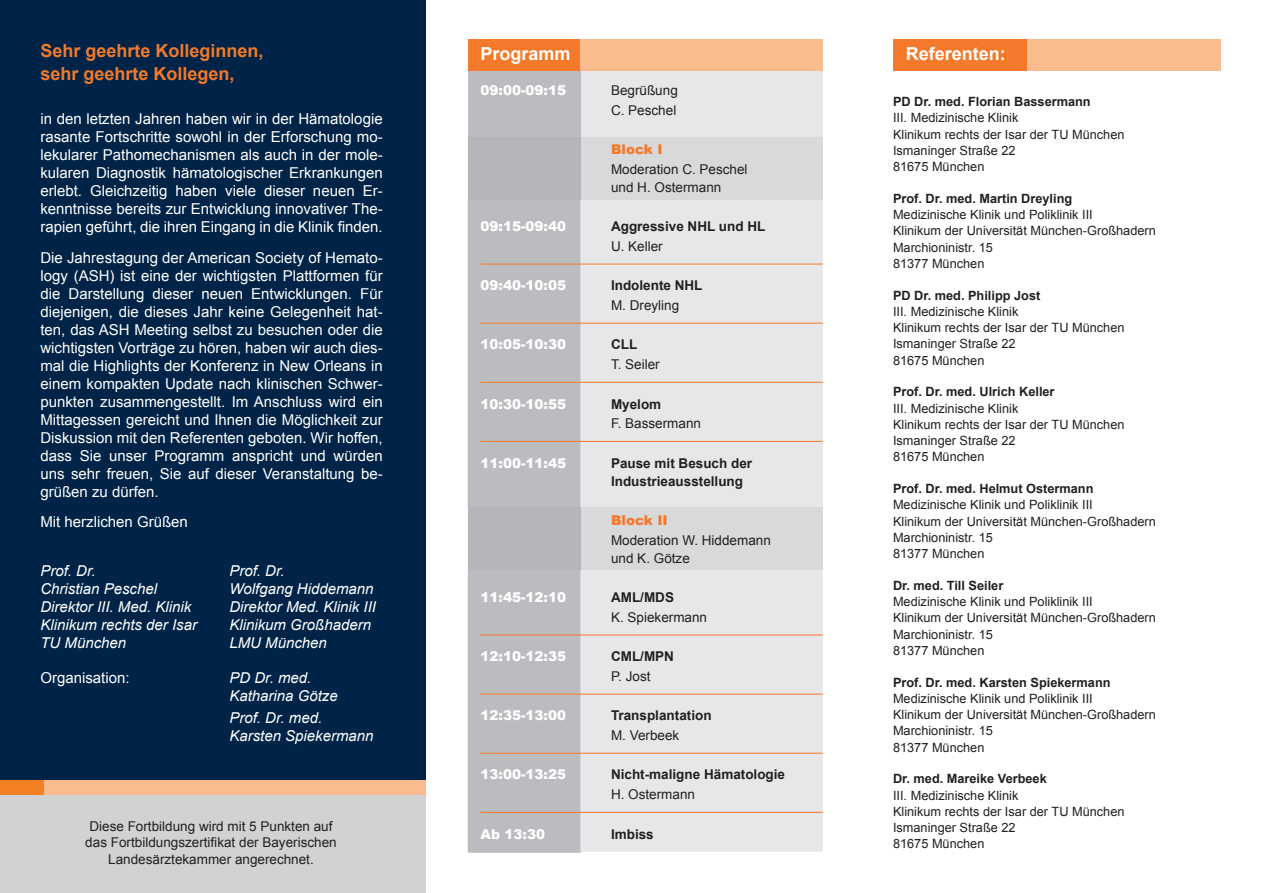
<style>
.page{position:relative;width:1263px;height:893px;background:#fff}
.page>*{position:absolute;margin:0;border:0;box-sizing:border-box;transform-origin:0 0}
.t1{font:700 18px/22.5px "Arial";color:#f4792a}
.t2{font:700 18px "Arial";color:#fff}
.t3{font:15px/18px "Arial";color:#fff;text-align:justify}
.t4{font:italic 15px/18px "Arial";color:#fff}
.t5{font:13.5px/18px "Arial";color:#231f20}
.t6{font:700 13.5px/18px "Arial";color:#231f20}
.t7{font:900 13.5px "Arial";color:#fff}
.t8{font:900 13.5px "Arial";color:#f4792a}
.t9{font:12.75px/16.2px "Arial";color:#231f20}
.t10{font:700 12.75px "Arial";color:#231f20}
</style>
<div class="page">
<div style="left:580px;top:71px;width:243px;height:781px;background:#e6e7e9"></div>
<div style="left:468px;top:40px;width:112px;height:31px;background:#f4792a"></div>
<div style="left:893px;top:40px;width:134px;height:31px;background:#f4792a"></div>
<div style="left:580px;top:40px;width:243px;height:31px;background:#fabb8e"></div>
<div style="left:1027px;top:40px;width:193px;height:31px;background:#fabb8e"></div>
<div style="left:580px;top:137px;width:243px;height:63px;background:#d8d9db"></div>
<div style="left:468px;top:71px;width:112px;height:66px;background:#bbbcbf"></div>
<hr style="left:468px;top:852px;width:112px;height:1px;background:#c6c7c9">
<div style="left:468px;top:200px;width:112px;height:652px;background:#bbbcbf"></div>
<div style="left:468px;top:137px;width:112px;height:63px;background:#b5b6b9"></div>
<div style="left:580px;top:507px;width:243px;height:63px;background:#d8d9db"></div>
<div style="left:468px;top:507px;width:112px;height:63px;background:#b5b6b9"></div>
<div style="left:0;top:0;width:425px;height:780px;background:#002447"></div>
<div style="left:0;top:780px;width:425px;height:113px;background:#d1d2d4"></div>
<hr style="left:480px;top:264px;width:343px;height:1px;background:#f4792a">
<hr style="left:480px;top:323px;width:343px;height:1px;background:#f4792a">
<hr style="left:480px;top:382px;width:343px;height:1px;background:#f4792a">
<hr style="left:480px;top:441px;width:343px;height:1px;background:#f4792a">
<hr style="left:480px;top:635px;width:343px;height:1px;background:#f4792a">
<hr style="left:480px;top:694px;width:343px;height:1px;background:#f4792a">
<hr style="left:480px;top:753px;width:343px;height:1px;background:#f4792a">
<hr style="left:480px;top:812px;width:343px;height:1px;background:#f4792a">
<div style="left:0;top:780px;width:425px;height:15px;background:#fabb8e"></div>
<div style="left:0;top:780px;width:44px;height:15px;background:#f48026"></div>
<p class="t1" style="left:40px;top:40px;width:225px">Sehr geehrte Kolleginnen, sehr geehrte Kollegen,</p>
<p class="t2" style="left:480px;top:42px;width:92px">Programm</p>
<p class="t2" style="left:906px;top:42px;width:102px">Referenten:</p>
<p class="t10" style="left:893px;top:93px;width:199px">PD Dr. med. Florian Bassermann</p>
<p class="t9" style="left:893px;top:110px;width:233px">III. Medizinische Klinik<br>Klinikum rechts der Isar der TU München<br>Ismaninger Straße 22<br>81675 München</p>
<p class="t10" style="left:893px;top:190px;width:181px">Prof. Dr. med. Martin Dreyling</p>
<p class="t9" style="left:893px;top:207px;width:264px">Medizinische Klinik und Poliklinik III<br>Klinikum der Universität München-Großhadern<br>Marchioninistr. 15<br>81377 München</p>
<p class="t10" style="left:893px;top:287px;width:149px">PD Dr. med. Philipp Jost</p>
<p class="t9" style="left:893px;top:303px;width:233px">III. Medizinische Klinik<br>Klinikum rechts der Isar der TU München<br>Ismaninger Straße 22<br>81675 München</p>
<p class="t10" style="left:893px;top:384px;width:163px">Prof. Dr. med. Ulrich Keller</p>
<p class="t9" style="left:893px;top:400px;width:233px">III. Medizinische Klinik<br>Klinikum rechts der Isar der TU München<br>Ismaninger Straße 22<br>81675 München</p>
<p class="t10" style="left:893px;top:480px;width:202px">Prof. Dr. med. Helmut Ostermann</p>
<p class="t9" style="left:893px;top:497px;width:264px">Medizinische Klinik und Poliklinik III<br>Klinikum der Universität München-Großhadern<br>Marchioninistr. 15<br>81377 München</p>
<p class="t10" style="left:893px;top:577px;width:112px">Dr. med. Till Seiler</p>
<p class="t9" style="left:893px;top:594px;width:264px">Medizinische Klinik und Poliklinik III<br>Klinikum der Universität München-Großhadern<br>Marchioninistr. 15<br>81377 München</p>
<p class="t10" style="left:893px;top:674px;width:219px">Prof. Dr. med. Karsten Spiekermann</p>
<p class="t9" style="left:893px;top:690px;width:264px">Medizinische Klinik und Poliklinik III<br>Klinikum der Universität München-Großhadern<br>Marchioninistr. 15<br>81377 München</p>
<p class="t10" style="left:893px;top:771px;width:155px">Dr. med. Mareike Verbeek</p>
<p class="t9" style="left:893px;top:787px;width:233px">III. Medizinische Klinik<br>Klinikum rechts der Isar der TU München<br>Ismaninger Straße 22<br>81675 München</p>
<p class="t7" style="left:480px;top:80px;width:87px">09:00-09:15</p>
<p class="t5" style="left:611px;top:81px;width:68px;line-height:19.6px">Begrüßung<br>C. Peschel</p>
<p class="t8" style="left:611px;top:139px;width:53px">Block I</p>
<p class="t5" style="left:611px;top:160px;width:138px">Moderation C. Peschel und H. Ostermann</p>
<p class="t7" style="left:480px;top:217px;width:87px">09:15-09:40</p>
<p class="t6" style="left:611px;top:218px;width:156px">Aggressive NHL und HL</p>
<p class="t5" style="left:611px;top:237px;width:53px">U. Keller</p>
<p class="t7" style="left:480px;top:276px;width:87px">09:40-10:05</p>
<p class="t6" style="left:611px;top:277px;width:93px">Indolente NHL</p>
<p class="t5" style="left:611px;top:296px;width:70px">M. Dreyling</p>
<p class="t7" style="left:480px;top:335px;width:87px">10:05-10:30</p>
<p class="t6" style="left:611px;top:336px;width:28px">CLL</p>
<p class="t5" style="left:611px;top:356px;width:50px">T. Seiler</p>
<p class="t7" style="left:480px;top:394px;width:87px">10:30-10:55</p>
<p class="t6" style="left:611px;top:395px;width:52px">Myelom</p>
<p class="t5" style="left:611px;top:415px;width:92px">F. Bassermann</p>
<p class="t7" style="left:480px;top:453px;width:87px">11:00-11:45</p>
<p class="t6" style="left:611px;top:454px;width:143px">Pause mit Besuch der<br>Industrieausstellung</p>
<p class="t8" style="left:611px;top:510px;width:58px">Block II</p>
<p class="t5" style="left:611px;top:531px;width:161px">Moderation W. Hiddemann und K. Götze</p>
<p class="t7" style="left:480px;top:587px;width:87px">11:45-12:10</p>
<p class="t6" style="left:611px;top:589px;width:64px">AML/MDS</p>
<p class="t5" style="left:611px;top:608px;width:98px">K. Spiekermann</p>
<p class="t7" style="left:480px;top:647px;width:87px">12:10-12:35</p>
<p class="t6" style="left:611px;top:648px;width:64px">CML/MPN</p>
<p class="t5" style="left:611px;top:667px;width:41px">P. Jost</p>
<p class="t7" style="left:480px;top:706px;width:87px">12:35-13:00</p>
<p class="t6" style="left:611px;top:707px;width:102px">Transplantation</p>
<p class="t5" style="left:611px;top:726px;width:70px">M. Verbeek</p>
<p class="t7" style="left:480px;top:765px;width:87px">13:00-13:25</p>
<p class="t6" style="left:611px;top:766px;width:176px">Nicht-maligne Hämatologie</p>
<p class="t5" style="left:611px;top:786px;width:86px">H. Ostermann</p>
<p class="t7" style="left:480px;top:824px;width:66px">Ab 13:30</p>
<p class="t6" style="left:611px;top:825px;width:44px">Imbiss</p>
<p class="t3" style="left:40px;top:110px;width:344px">in den letzten Jahren haben wir in der Hämatologie rasante Fortschritte sowohl in der Erforschung mo&shy;lekularer Pathomechanismen als auch in der mole&shy;kularen Diagnostik hämatologischer Erkrankungen erlebt. Gleichzeitig haben viele dieser neuen Er&shy;kenntnisse bereits zur Entwicklung innovativer The&shy;rapien geführt, die ihren Eingang in die Klinik finden.</p>
<p class="t3" style="left:40px;top:248px;width:344px">Die Jahrestagung der American Society of Hemato&shy;logy (ASH) ist eine der wichtigsten Plattformen für die Darstellung dieser neuen Entwicklungen. Für diejenigen, die dieses Jahr keine Gelegenheit hat&shy;ten, das ASH Meeting selbst zu besuchen oder die wichtigsten Vorträge zu hören, haben wir auch dies&shy;mal die Highlights der Konferenz in New Orleans in einem kompakten Update nach klinischen Schwer&shy;punkten zusammengestellt. Im Anschluss wird ein Mittagessen gereicht und Ihnen die Möglichkeit zur Diskussion mit den Referenten geboten. Wir hoffen, dass Sie unser Programm anspricht und würden uns sehr freuen, Sie auf dieser Veranstaltung be&shy;grüßen zu dürfen.</p>
<p class="t3" style="left:40px;top:513px;width:149px">Mit herzlichen Grüßen</p>
<p class="t4" style="left:40px;top:562px;width:57px">Prof. Dr.</p>
<p class="t4" style="left:229px;top:562px;width:57px">Prof. Dr.</p>
<p class="t4" style="left:40px;top:580px;width:118px">Christian Peschel</p>
<p class="t4" style="left:229px;top:580px;width:146px">Wolfgang Hiddemann</p>
<p class="t4" style="left:40px;top:598px;width:152px">Direktor III. Med. Klinik</p>
<p class="t4" style="left:229px;top:598px;width:148px">Direktor Med. Klinik III</p>
<p class="t4" style="left:40px;top:616px;width:158px">Klinikum rechts der Isar</p>
<p class="t4" style="left:229px;top:616px;width:143px">Klinikum Großhadern</p>
<p class="t4" style="left:40px;top:634px;width:87px">TU München</p>
<p class="t4" style="left:229px;top:634px;width:99px">LMU München</p>
<p class="t3" style="left:40px;top:669px;width:91px">Organisation:</p>
<p class="t4" style="left:229px;top:669px;width:110px">PD Dr. med.<br>Katharina Götze</p>
<p class="t4" style="left:229px;top:709px;width:146px">Prof. Dr. med.<br>Karsten Spiekermann</p>
<p class="t5" style="left:85px;top:818px;width:253px;line-height:16.2px;text-align:center">Diese Fortbildung wird mit 5 Punkten auf das Fortbildungszertifikat der Bayerischen<br>Landesärztekammer angerechnet.</p>
</div>
